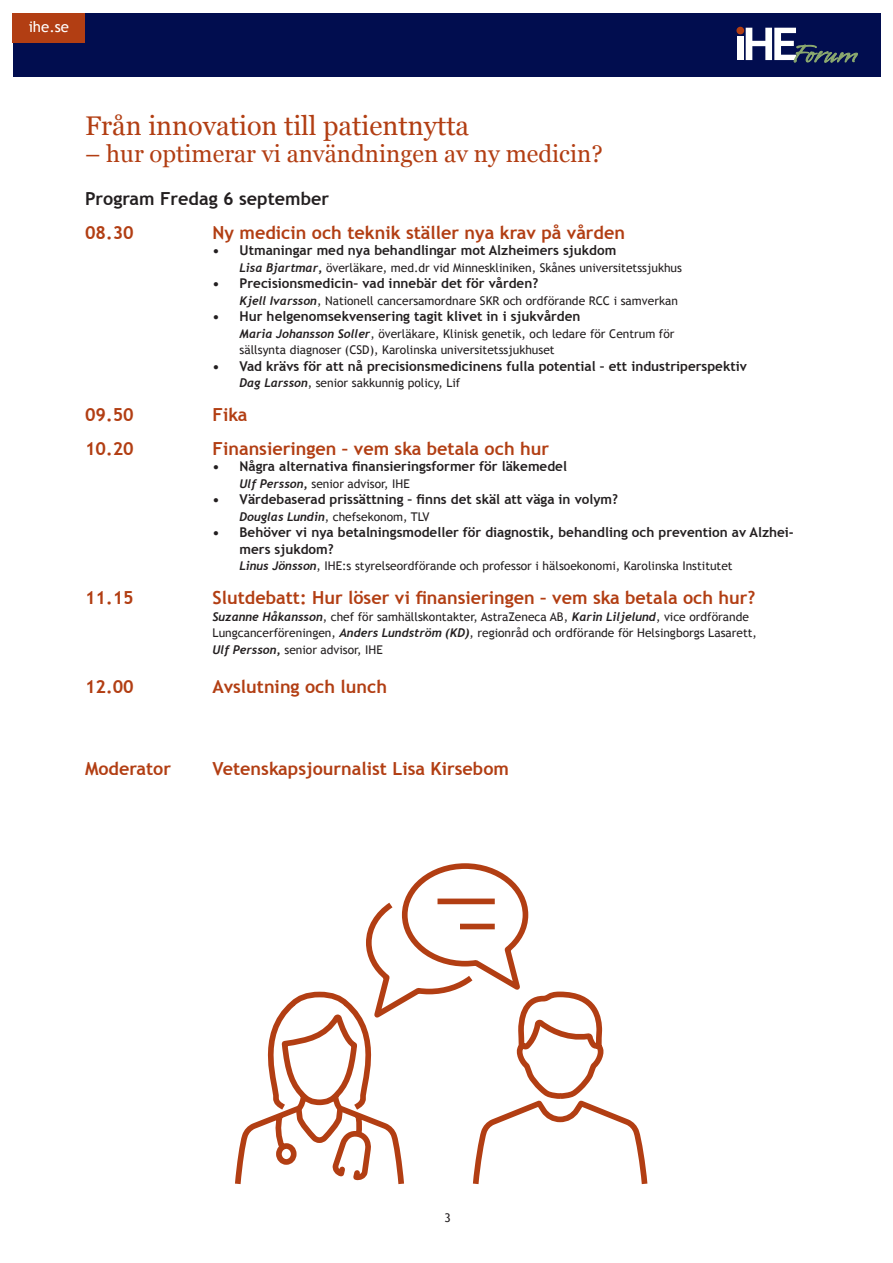
<style>
.page{position:relative;width:893px;height:1263px;background:#fff}
.page>*{position:absolute;margin:0;border:0;box-sizing:border-box;transform-origin:0 0}
.t1{font:27px "Georgia";color:#b23e13}
.t2{font:24px "Georgia";color:#b23e13}
.t3{font:700 18px "Trebuchet MS";color:#b23e13}
.t4{font:700 18px "Trebuchet MS";color:#231f20}
.t5{font:15px "Trebuchet MS";color:#fff}
.t6{font:700 13.5px/16.5px "Trebuchet MS";color:#231f20}
.t7{font:12px/16.5px "Trebuchet MS";color:#231f20}
.s1{font-family:"Trebuchet";font-weight:700;font-style:italic}
.s2{font-weight:700}
</style>
<div class="page">
<svg style="left:235px;top:863px;width:413px;height:322px"></svg>
<div style="left:13px;top:13px;width:867px;height:64px;background:#010d4f"></div>
<div style="left:13px;top:13px;width:72px;height:30px;background:#b23e13"></div>
<div style="left:737px;top:36px;width:7px;height:24px;background:#fff"></div>
<div style="left:736px;top:27px;width:8px;height:7px;background:#b23e13;border-radius:50%"></div>
<svg style="left:746px;top:28px;width:112px;height:35px"></svg>
<p class="t5" style="left:29px;top:18px;width:42px">ihe.se</p>
<h1 class="t1" style="left:85px;top:106px;width:386px">Från innovation till patientnytta</h1>
<h2 class="t2" style="left:85px;top:136px;width:519px">– hur optimerar vi användningen av ny medicin?</h2>
<h3 class="t4" style="left:85px;top:187px;width:246px">Program Fredag 6 september</h3>
<h3 class="t3" style="left:85px;top:221px;width:50px">08.30</h3>
<h3 class="t3" style="left:213px;top:221px;width:414px">Ny medicin och teknik ställer nya krav på vården</h3>
<p class="t6" style="left:213px;top:242px;width:405px">• Utmaningar med nya behandlingar mot Alzheimers sjukdom</p>
<p class="t7" style="left:240px;top:259px;width:444px"><span class="s1">Lisa Bjartmar</span><span class="s2">,</span> överläkare, med.dr vid Minneskliniken, Skånes universitetssjukhus</p>
<p class="t6" style="left:213px;top:275px;width:327px">• Precisionsmedicin– vad innebär det för vården?</p>
<p class="t7" style="left:240px;top:292px;width:440px"><span class="s1">Kjell Ivarsson</span>, Nationell cancersamordnare SKR och ordförande RCC i samverkan</p>
<p class="t6" style="left:213px;top:308px;width:369px">• Hur helgenomsekvensering tagit klivet in i sjukvården</p>
<p class="t7" style="left:240px;top:325px;width:436px"><span class="s1">Maria Johansson Soller</span>, överläkare, Klinisk genetik, och ledare för Centrum för sällsynta diagnoser (CSD), Karolinska universitetssjukhuset</p>
<p class="t6" style="left:213px;top:357px;width:536px">• Vad krävs för att nå precisionsmedicinens fulla potential – ett industriperspektiv</p>
<p class="t7" style="left:240px;top:375px;width:222px"><span class="s1">Dag Larsson</span>, senior sakkunnig policy, Lif</p>
<h3 class="t3" style="left:85px;top:403px;width:50px">09.50</h3>
<h3 class="t3" style="left:213px;top:403px;width:36px">Fika</h3>
<h3 class="t3" style="left:85px;top:437px;width:50px">10.20</h3>
<h3 class="t3" style="left:213px;top:437px;width:338px">Finansieringen – vem ska betala och hur</h3>
<p class="t6" style="left:213px;top:458px;width:356px">• Några alternativa finansieringsformer för läkemedel</p>
<p class="t7" style="left:240px;top:475px;width:172px"><span class="s1">Ulf Persson</span><span class="s2">,</span> senior advisor, IHE</p>
<p class="t6" style="left:213px;top:491px;width:407px">• Värdebaserad prissättning – finns det skäl att väga in volym?</p>
<p class="t7" style="left:240px;top:508px;width:191px"><span class="s1">Douglas Lundin</span>, chefsekonom, TLV</p>
<p class="t6" style="left:240px;top:524px;width:556px;text-indent:-27px">• Behöver vi nya betalningsmodeller för diagnostik, behandling och prevention av Alzhei&shy;mers sjukdom?</p>
<p class="t7" style="left:240px;top:558px;width:495px"><span class="s1">Linus Jönsson</span>, IHE:s styrelseordförande och professor i hälsoekonomi, Karolinska Institutet</p>
<h3 class="t3" style="left:85px;top:587px;width:50px">11.15</h3>
<h3 class="t3" style="left:213px;top:587px;width:544px">Slutdebatt: Hur löser vi finansieringen – vem ska betala och hur?</h3>
<p class="t7" style="left:213px;top:608px;width:546px"><span class="s1">Suzanne Håkansson</span>, chef för samhällskontakter, AstraZeneca AB, <span class="s1">Karin Liljelund</span>, vice ordförande<br>Lungcancerföreningen, <span class="s1">Anders Lundström (KD)</span>, regionråd och ordförande för Helsingborgs Lasarett,<br><span class="s1">Ulf Persson</span><span class="s2">,</span> senior advisor, IHE</p>
<h3 class="t3" style="left:85px;top:675px;width:50px">12.00</h3>
<h3 class="t3" style="left:213px;top:675px;width:176px">Avslutning och lunch</h3>
<h3 class="t3" style="left:85px;top:758px;width:88px">Moderator</h3>
<h3 class="t3" style="left:213px;top:758px;width:298px">Vetenskapsjournalist Lisa Kirsebom</h3>
<p class="t7" style="left:444px;top:1209px;width:8px">3</p>
</div>
